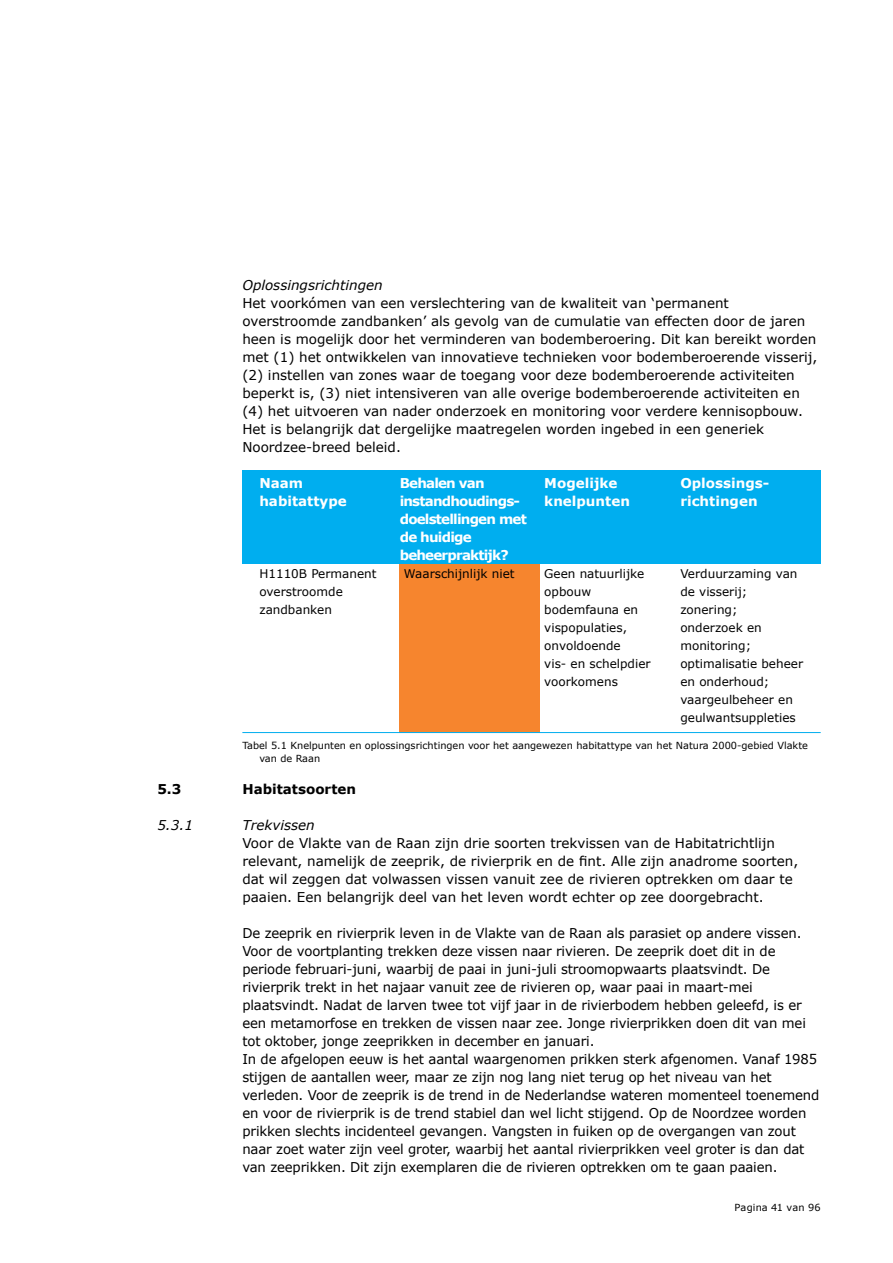
<style>
.page{position:relative;width:893px;height:1263px;background:#fff}
.page>*{position:absolute;margin:0;border:0;box-sizing:border-box;transform-origin:0 0}
.t1{font:13.5px/18px "Verdana";letter-spacing:-.01em;color:#000}
.t2{font:700 13.5px/18px "Verdana";letter-spacing:-.06em;color:#fff}
.t3{font:700 13.5px/18px "Verdana";color:#fff}
.t4{font:italic 13.5px "Verdana";color:#000}
.t5{font:700 13.5px "Verdana";color:#000}
.t6{font:12px/18px "Verdana";color:#000}
.t7{font:9.75px/13.5px "Verdana";color:#000}
</style>
<div class="page">
<div style="left:400px;top:564px;width:140px;height:169px;background:#f6852e"></div>
<div style="left:242px;top:470px;width:579px;height:94px;background:#00aeef"></div>
<hr style="left:242px;top:732px;width:579px;height:1px;background:#00aeef">
<p class="t4" style="left:242px;top:276px;width:142px">Oplossingsrichtingen</p>
<p class="t1" style="left:242px;top:294px;width:577px">Het voorkómen van een verslechtering van de kwaliteit van ‘permanent overstroomde zandbanken’ als gevolg van de cumulatie van effecten door de jaren heen is mogelijk door het verminderen van bodemberoering. Dit kan bereikt worden met (1) het ontwikkelen van innovatieve technieken voor bodemberoerende visserij, (2) instellen van zones waar de toegang voor deze bodemberoerende activiteiten beperkt is, (3) niet intensiveren van alle overige bodemberoerende activiteiten en (4) het uitvoeren van nader onderzoek en monitoring voor verdere kennisopbouw.<br>Het is belangrijk dat dergelijke maatregelen worden ingebed in een generiek Noordzee-breed beleid.</p>
<p class="t3" style="left:259px;top:474px;width:89px">Naam habitattype</p>
<p class="t6" style="left:259px;top:564px;width:119px">H1110B Permanent overstroomde zandbanken</p>
<p class="t2" style="left:400px;top:474px;width:129px">Behalen van instandhoudings&shy;doelstellingen met de huidige beheerpraktijk?</p>
<p class="t3" style="left:544px;top:474px;width:87px">Mogelijke knelpunten</p>
<p class="t3" style="left:680px;top:474px;width:90px">Oplossings&shy;richtingen</p>
<p class="t6" style="left:404px;top:564px;width:112px">Waarschijnlijk niet</p>
<p class="t6" style="left:680px;top:564px;width:124px">Verduurzaming van de visserij; zonering;<br>onderzoek en monitoring; optimalisatie beheer en onderhoud; vaargeulbeheer en geulwantsuppleties</p>
<p class="t6" style="left:544px;top:564px;width:108px">Geen natuurlijke opbouw bodemfauna en vispopulaties, onvoldoende<br>vis- en schelpdier voorkomens</p>
<p class="t7" style="left:259px;top:738px;width:550px;text-indent:-17px">Tabel 5.1 Knelpunten en oplossingsrichtingen voor het aangewezen habitattype van het Natura 2000-gebied Vlakte van de Raan</p>
<p class="t5" style="left:157px;top:780px;width:26px">5.3</p>
<p class="t5" style="left:242px;top:780px;width:115px">Habitatsoorten</p>
<p class="t4" style="left:157px;top:816px;width:37px">5.3.1</p>
<p class="t4" style="left:242px;top:816px;width:74px">Trekvissen</p>
<p class="t1" style="left:242px;top:834px;width:557px">Voor de Vlakte van de Raan zijn drie soorten trekvissen van de Habitatrichtlijn relevant, namelijk de zeeprik, de rivierprik en de fint. Alle zijn anadrome soorten, dat wil zeggen dat volwassen vissen vanuit zee de rivieren optrekken om daar te paaien. Een belangrijk deel van het leven wordt echter op zee doorgebracht.</p>
<p class="t1" style="left:242px;top:924px;width:579px">De zeeprik en rivierprik leven in de Vlakte van de Raan als parasiet op andere vissen.<br>Voor de voortplanting trekken deze vissen naar rivieren. De zeeprik doet dit in de periode februari-juni, waarbij de paai in juni-juli stroomopwaarts plaatsvindt. De rivierprik trekt in het najaar vanuit zee de rivieren op, waar paai in maart-mei plaatsvindt. Nadat de larven twee tot vijf jaar in de rivierbodem hebben geleefd, is er een metamorfose en trekken de vissen naar zee. Jonge rivierprikken doen dit van mei tot oktober, jonge zeeprikken in december en januari.<br>In de afgelopen eeuw is het aantal waargenomen prikken sterk afgenomen. Vanaf 1985 stijgen de aantallen weer, maar ze zijn nog lang niet terug op het niveau van het verleden. Voor de zeeprik is de trend in de Nederlandse wateren momenteel toenemend en voor de rivierprik is de trend stabiel dan wel licht stijgend. Op de Noordzee worden prikken slechts incidenteel gevangen. Vangsten in fuiken op de overgangen van zout naar zoet water zijn veel groter, waarbij het aantal rivierprikken veel groter is dan dat van zeeprikken. Dit zijn exemplaren die de rivieren optrekken om te gaan paaien.</p>
<p class="t7" style="left:735px;top:1201px;width:88px">Pagina 41 van 96</p>
</div>
